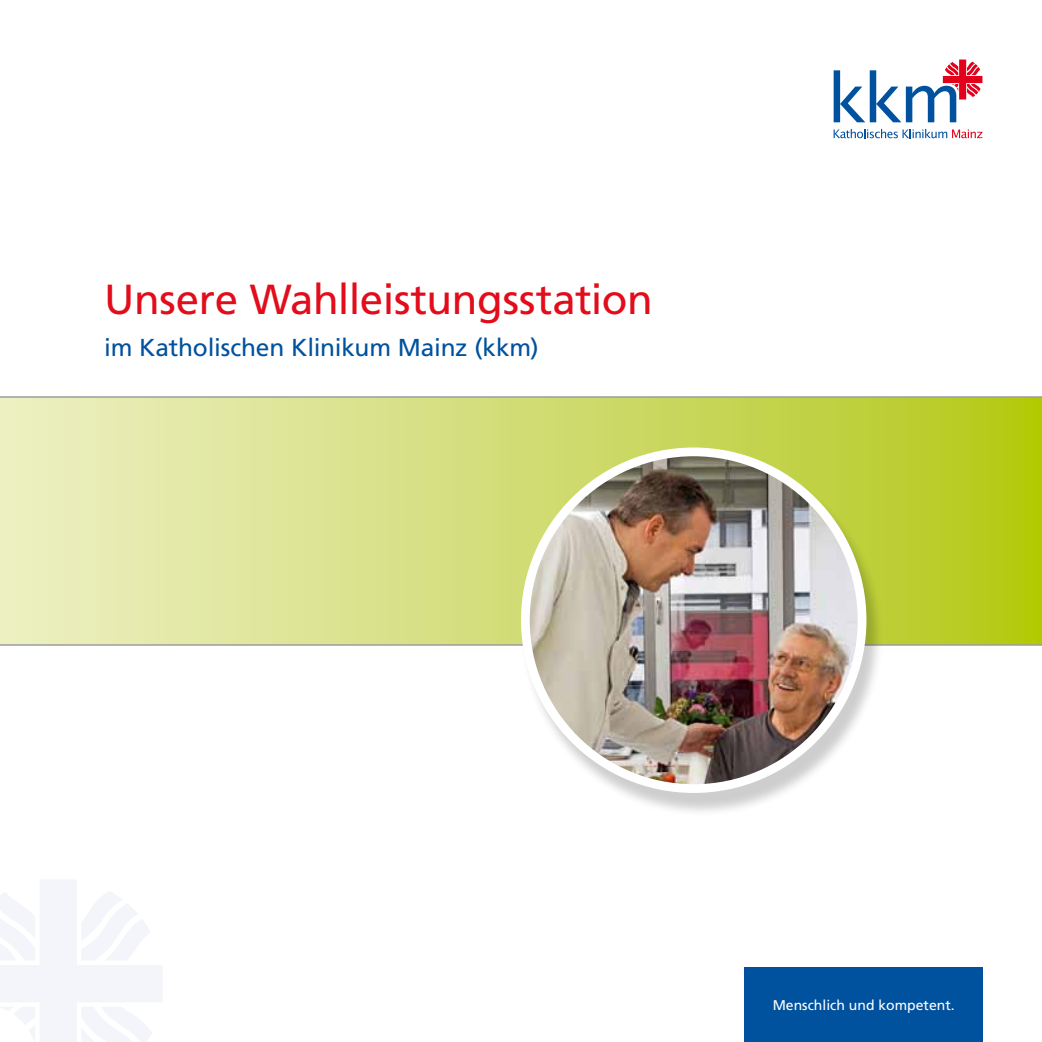
<style>
.page{position:relative;width:1042px;height:1042px;background:#fff}
.page>*{position:absolute;margin:0;border:0;box-sizing:border-box;transform-origin:0 0}
.t1{font:42px "Frutiger LT";letter-spacing:-.01em;color:#e30c1a}
.t2{font:24.5px "Frutiger LT";letter-spacing:-.01em;color:#00519e}
.t3{font:14px "Frutiger LT";color:#fff}
</style>
<div class="page">
<svg style="left:0;top:397px;width:1042px;height:248px;background:#d4de7b"></svg>
<div style="left:744px;top:968px;width:239px;height:74px;background:#00519e"></div>
<svg style="left:833px;top:60px;width:149px;height:62px"></svg>
<svg style="left:833px;top:129px;width:149px;height:9px"></svg>
<hr style="left:0;top:396px;width:1042px;height:1px;background:#9c9e9f">
<hr style="left:0;top:645px;width:1042px;height:1px;background:#9c9e9f">
<div style="left:520px;top:453px;width:364px;height:364px;background:#000;opacity:.2"></div>
<img style="left:525px;top:452px;width:337px;height:336px;border-radius:168px">
<div style="left:521px;top:447px;width:345px;height:346px;border:9px solid #fff;border-radius:50%"></div>
<svg style="left:0;top:880px;width:162px;height:162px"></svg>
<h1 class="t1" style="left:104px;top:275px;width:550px">Unsere Wahlleistungsstation</h1>
<p class="t2" style="left:104px;top:333px;width:436px">im Katholischen Klinikum Mainz (kkm)</p>
<p class="t3" style="left:772px;top:997px;width:184px">Menschlich und kompetent.</p>
</div>
